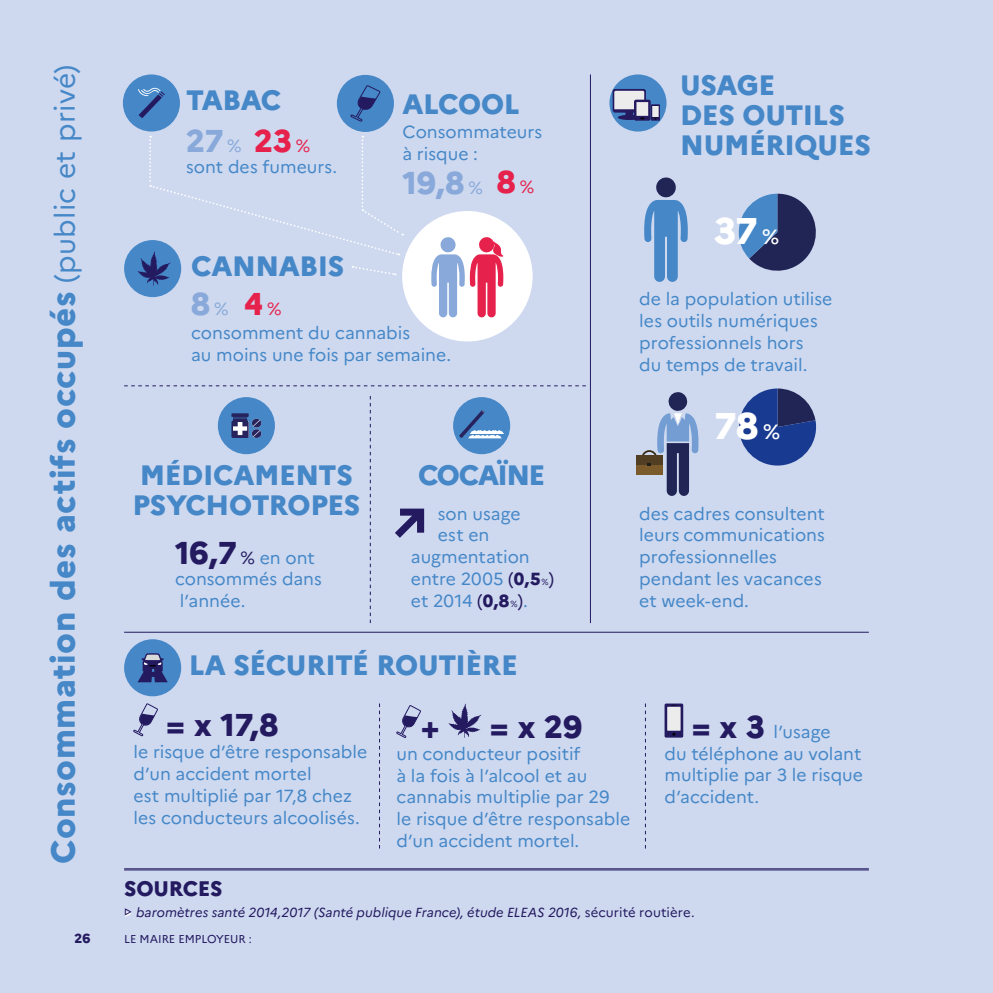
<style>
.page{position:relative;width:993px;height:993px;background:#fff}
.page>*{position:absolute;margin:0;border:0;box-sizing:border-box;transform-origin:0 0}
.t1{font:800 52.5px "Marianne";color:#241a60}
.t2{font:800 37.1px "Marianne";color:#fff}
.t3{font:800 33.25px "Marianne";letter-spacing:.02em;color:#4587c7}
.t4{font:800 31.5px "Marianne";color:#88a9d9}
.t5{font:800 31.5px "Marianne";color:#241a60}
.t6{font:800 28px/29.8px "Marianne";letter-spacing:-.015em;color:#4587c7}
.t7{font:800 28px "Marianne";letter-spacing:-.055em;color:#4587c7}
.t8{font:800 21px "Marianne";letter-spacing:-.01em;color:#241a60}
.t9{font:17.5px/21.9px "Marianne";color:#4587c7}
.t10{font:italic 13.12px "Marianne";color:#241a60}
.t11{font:800 13.12px "Marianne";color:#241a60}
.t12{font:11.38px "Marianne";color:#241a60}
.s1{font-weight:400;font-size:28px}
.s2{font-weight:400;font-size:17.5px}
.s3{color:#e6224c}
.s4{font-weight:400;font-size:17.5px;color:#e6224c}
.s5{font-weight:800;font-size:31.5px;color:#241a60}
.s6{color:#241a60}
.s7{font-weight:800;color:#241a60}
.s8{font-size:8.75px;color:#241a60}
.s9{font-weight:500;font-size:20.65px}
.s10{font-style:normal}
</style>
<div class="page">
<div style="left:0;top:0;width:992px;height:992px;background:#ced9f0"></div>
<div style="left:124px;top:240px;width:57px;height:57px;background:#4587c7;border-radius:50%"></div>
<div style="left:123px;top:74px;width:57px;height:57px;background:#4587c7;border-radius:50%"></div>
<svg style="left:138px;top:87px;width:27px;height:31px"></svg>
<div style="left:402px;top:211px;width:130px;height:130px;background:#fff;border-radius:50%"></div>
<svg style="left:431px;top:237px;width:72px;height:80px"></svg>
<div style="left:337px;top:75px;width:57px;height:57px;background:#4587c7;border-radius:50%"></div>
<svg style="left:350px;top:85px;width:30px;height:37px"></svg>
<svg style="left:137px;top:136px;width:266px;height:150px"></svg>
<hr style="left:124px;top:631px;width:744px;height:1px;background:#241a60">
<hr style="left:124px;top:868px;width:744px;height:1px;background:#241a60">
<hr style="left:124px;top:869px;width:744px;height:1px;background:#241a60">
<svg style="left:124px;top:385px;width:461px;height:1px"></svg>
<div style="left:124px;top:639px;width:57px;height:57px;background:#4587c7;border-radius:50%"></div>
<svg style="left:138px;top:653px;width:30px;height:29px"></svg>
<svg style="left:133px;top:703px;width:25px;height:33px"></svg>
<svg style="left:396px;top:705px;width:25px;height:33px"></svg>
<svg style="left:448px;top:703px;width:33px;height:34px"></svg>
<svg style="left:664px;top:703px;width:19px;height:34px"></svg>
<hr style="left:589px;top:74px;width:1px;height:549px;background:#241a60">
<div style="left:609px;top:74px;width:57px;height:57px;background:#4587c7;border-radius:50%"></div>
<svg style="left:612px;top:89px;width:47px;height:32px"></svg>
<svg style="left:644px;top:177px;width:43px;height:105px"></svg>
<svg style="left:738px;top:194px;width:78px;height:77px"></svg>
<svg style="left:657px;top:392px;width:41px;height:104px"></svg>
<div style="left:641px;top:450px;width:16px;height:16px;border:2px solid #372911;border-radius:50%"></div>
<div style="left:635px;top:455px;width:27px;height:19px;background:#7b5b2b"></div>
<div style="left:635px;top:455px;width:27px;height:9px;background:#523e22"></div>
<svg style="left:739px;top:388px;width:76px;height:77px"></svg>
<div style="left:218px;top:397px;width:57px;height:57px;background:#4587c7;border-radius:50%"></div>
<svg style="left:231px;top:413px;width:31px;height:25px"></svg>
<div style="left:453px;top:397px;width:57px;height:57px;background:#4587c7;border-radius:50%"></div>
<svg style="left:459px;top:410px;width:45px;height:28px"></svg>
<svg style="left:125px;top:911px;width:6px;height:5px"></svg>
<svg style="left:370px;top:396px;width:1px;height:227px"></svg>
<svg style="left:379px;top:703px;width:1px;height:145px"></svg>
<h3 class="t3" style="left:43px;top:863px;width:800px;rotate:-90deg">Consommation des actifs occupés <span class="s1">(public et privé)</span></h3>
<h3 class="t6" style="left:186px;top:85px;width:96px">TABAC</h3>
<h3 class="t4" style="left:186px;top:122px;width:126px">27 <span class="s2">%</span> <span class="s3">23</span> <span class="s4">%</span></h3>
<p class="t9" style="left:186px;top:156px;width:152px">sont des fumeurs.</p>
<h3 class="t6" style="left:191px;top:251px;width:154px">CANNABIS</h3>
<h3 class="t4" style="left:191px;top:284px;width:92px">8 <span class="s2">%</span> <span class="s3">4</span> <span class="s4">%</span></h3>
<h3 class="t6" style="left:402px;top:89px;width:118px">ALCOOL</h3>
<p class="t9" style="left:402px;top:120px;width:141px">Consommateurs à risque :</p>
<h3 class="t4" style="left:402px;top:163px;width:133px">19,8 <span class="s2">%</span> <span class="s3">8</span> <span class="s4">%</span></h3>
<p class="t9" style="left:191px;top:321px;width:261px">consomment du cannabis<br>au moins une fois par semaine.</p>
<h3 class="t6" style="left:132px;top:459px;width:229px;line-height:30.6px">MÉDICAMENTS<br>PSYCHOTROPES</h3>
<p class="t9" style="left:175px;top:546px;width:148px"><span class="s5">16,7</span> <span class="s6">%</span> en ont consommés dans l’année.</p>
<h3 class="t7" style="left:418px;top:457px;width:129px">COCAÏNE</h3>
<p class="t9" style="left:437px;top:502px;width:84px">son usage</p>
<p class="t9" style="left:437px;top:524px;width:53px">est en</p>
<p class="t9" style="left:410px;top:546px;width:120px">augmentation</p>
<p class="t9" style="left:410px;top:568px;width:145px">entre 2005 <span class="s6">(</span><span class="s7">0,5</span><span class="s8">%</span><span class="s6">)</span></p>
<p class="t9" style="left:410px;top:589px;width:118px">et 2014 <span class="s6">(</span><span class="s7">0,8</span><span class="s8">%</span><span class="s6">)</span>.</p>
<h1 class="t1" style="left:387px;top:490px;width:43px">↗</h1>
<h3 class="t6" style="left:680px;top:71px;width:192px">USAGE<br>DES OUTILS<br>NUMÉRIQUES</h3>
<h2 class="t2" style="left:713px;top:208px;width:67px">37 <span class="s9">%</span></h2>
<p class="t9" style="left:639px;top:287px;width:195px">de la population utilise les outils numériques professionnels hors<br>du temps de travail.</p>
<h2 class="t2" style="left:713px;top:403px;width:67px">78 <span class="s9">%</span></h2>
<p class="t9" style="left:639px;top:502px;width:187px">des cadres consultent leurs communications professionnelles pendant les vacances et week-end.</p>
<h3 class="t6" style="left:189px;top:649px;width:330px">LA SÉCURITÉ ROUTIÈRE</h3>
<h3 class="t5" style="left:166px;top:705px;width:114px">= x 17,8</h3>
<p class="t9" style="left:133px;top:740px;width:235px">le risque d’être responsable d’un accident mortel<br>est multiplié par 17,8 chez les conducteurs alcoolisés.</p>
<h3 class="t5" style="left:420px;top:707px;width:20px">+</h3>
<h3 class="t5" style="left:490px;top:707px;width:94px">= x 29</h3>
<p class="t9" style="left:396px;top:742px;width:235px">un conducteur positif<br>à la fois à l’alcool et au cannabis multiplie par 29<br>le risque d’être responsable d’un accident mortel.</p>
<p class="t9" style="left:664px;top:720px;width:200px;text-indent:27px"><span class="s5">= x 3</span> l’usage<br>du téléphone au volant multiplie par 3 le risque d’accident.</p>
<p class="t8" style="left:124px;top:875px;width:100px">SOURCES</p>
<p class="t10" style="left:124px;top:904px;width:571px"><sup>▹</sup> baromètres santé 2014,2017 (Santé publique France), étude ELEAS 2016, <span class="s10">sécurité routière.</span></p>
<p class="t11" style="left:74px;top:930px;width:17px">26</p>
<p class="t12" style="left:124px;top:932px;width:129px">Le maire employeur :</p>
</div>
